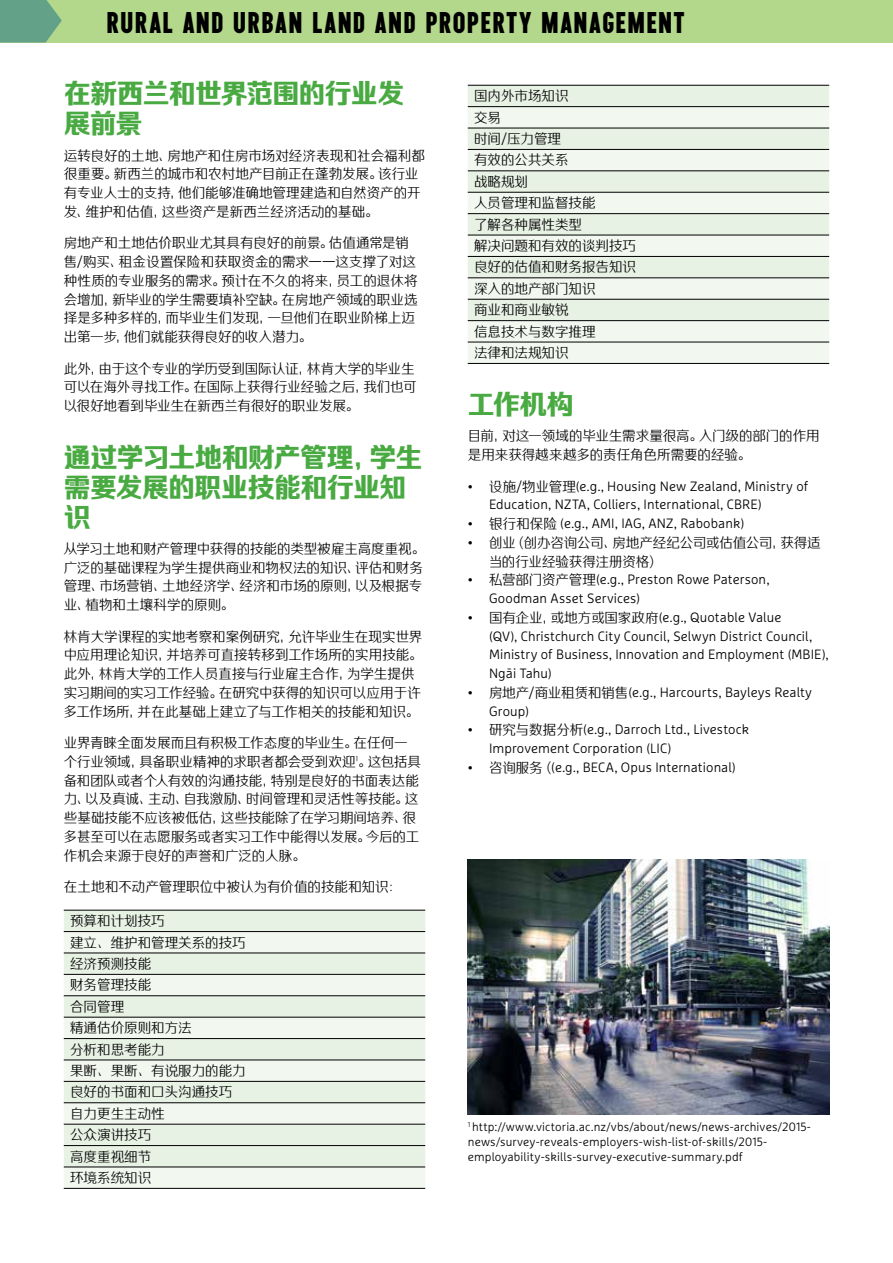
<style>
.page{position:relative;width:893px;height:1263px;background:#fff}
.page>*{position:absolute;margin:0;border:0;box-sizing:border-box;transform-origin:0 0}
.t1{font:30px "Duotone";letter-spacing:.02em;color:#000}
.t2{font:27px/30px "Tensentype Zhi Hei J W5";letter-spacing:-.03em;color:#49aa42}
.t3{font:13.5px/18.8px "Tensentype Zhi Hei J W1";color:#000}
.t4{font:300 13.5px/18.8px "Marselis Pro";letter-spacing:.005em;color:#000}
.t5{font:300 12px/15px "Marselis Pro";letter-spacing:.01em;color:#000}
.s1{font-weight:400}
.s2{font-family:"Tensentype Zhi Hei J W1";font-weight:400}
.s3{font-family:"Marselis Pro"}
</style>
<div class="page">
<div style="left:64px;top:911px;width:361px;height:20px;background:#e8f2e4"></div>
<svg style="left:64px;top:932px;width:361px;height:256px;fill:#e8f2e4"></svg>
<hr style="left:64px;top:910px;width:361px;height:1px;background:#000">
<hr style="left:64px;top:931px;width:361px;height:1px;background:#000">
<hr style="left:64px;top:953px;width:361px;height:1px;background:#000">
<hr style="left:64px;top:974px;width:361px;height:1px;background:#000">
<hr style="left:64px;top:995px;width:361px;height:1px;background:#000">
<hr style="left:64px;top:1017px;width:361px;height:1px;background:#000">
<hr style="left:64px;top:1038px;width:361px;height:1px;background:#000">
<hr style="left:64px;top:1060px;width:361px;height:1px;background:#000">
<hr style="left:64px;top:1081px;width:361px;height:1px;background:#000">
<hr style="left:64px;top:1102px;width:361px;height:1px;background:#000">
<hr style="left:64px;top:1124px;width:361px;height:1px;background:#000">
<hr style="left:64px;top:1145px;width:361px;height:1px;background:#000">
<hr style="left:64px;top:1167px;width:361px;height:1px;background:#000">
<hr style="left:64px;top:1188px;width:361px;height:1px;background:#000">
<div style="left:468px;top:86px;width:361px;height:20px;background:#e8f2e4"></div>
<svg style="left:468px;top:107px;width:361px;height:256px;fill:#f2f7f0"></svg>
<hr style="left:468px;top:85px;width:361px;height:1px;background:#000">
<hr style="left:468px;top:106px;width:361px;height:1px;background:#000">
<hr style="left:468px;top:128px;width:361px;height:1px;background:#000">
<hr style="left:468px;top:149px;width:361px;height:1px;background:#000">
<hr style="left:468px;top:171px;width:361px;height:1px;background:#000">
<hr style="left:468px;top:192px;width:361px;height:1px;background:#000">
<hr style="left:468px;top:213px;width:361px;height:1px;background:#000">
<hr style="left:468px;top:235px;width:361px;height:1px;background:#000">
<hr style="left:468px;top:256px;width:361px;height:1px;background:#000">
<hr style="left:468px;top:278px;width:361px;height:1px;background:#000">
<hr style="left:468px;top:299px;width:361px;height:1px;background:#000">
<hr style="left:468px;top:320px;width:361px;height:1px;background:#000">
<hr style="left:468px;top:342px;width:361px;height:1px;background:#000">
<hr style="left:468px;top:363px;width:361px;height:1px;background:#000">
<div style="left:0;top:0;width:893px;height:43px;background:#b4d88b"></div>
<svg style="left:0;top:0;width:62px;height:43px;background:#6ea988"></svg>
<img style="left:468px;top:859px;width:361px;height:255px">
<h1 class="t1" style="left:106px;top:6px;width:580px">RURAL AND URBAN LAND AND PROPERTY MANAGEMENT</h1>
<h2 class="t2" style="left:64px;top:77px;width:342px">在新西兰和世界范围的行业发展前景</h2>
<p class="t3" style="left:64px;top:145px;width:363px">运转良好的土地、房地产和住房市场对经济表现和社会福利都很重要。新西兰的城市和农村地产目前正在蓬勃发展。该行业有专业人士的支持，他们能够准确地管理建造和自然资产的开发、维护和估值，这些资产是新西兰经济活动的基础。</p>
<p class="t3" style="left:64px;top:233px;width:355px">房地产和土地估价职业尤其具有良好的前景。估值通常是销售/购买、租金设置保险和获取资金的需求——这支撑了对这种性质的专业服务的需求。预计在不久的将来，员工的退休将会增加，新毕业的学生需要填补空缺。在房地产领域的职业选择是多种多样的，而毕业生们发现，一旦他们在职业阶梯上迈出第一步，他们就能获得良好的收入潜力。</p>
<p class="t3" style="left:64px;top:358px;width:354px">此外，由于这个专业的学历受到国际认证，林肯大学的毕业生可以在海外寻找工作。在国际上获得行业经验之后，我们也可以很好地看到毕业生在新西兰有很好的职业发展。</p>
<h2 class="t2" style="left:64px;top:441px;width:360px">通过学习土地和财产管理，学生需要发展的职业技能和行业知识</h2>
<p class="t3" style="left:64px;top:538px;width:363px">从学习土地和财产管理中获得的技能的类型被雇主高度重视。广泛的基础课程为学生提供商业和物权法的知识、评估和财务管理、市场营销、土地经济学、经济和市场的原则，以及根据专业、植物和土壤科学的原则。</p>
<p class="t3" style="left:64px;top:626px;width:360px">林肯大学课程的实地考察和案例研究，允许毕业生在现实世界中应用理论知识，并培养可直接转移到工作场所的实用技能。此外，林肯大学的工作人员直接与行业雇主合作，为学生提供实习期间的实习工作经验。在研究中获得的知识可以应用于许多工作场所，并在此基础上建立了与工作相关的技能和知识。</p>
<p class="t3" style="left:64px;top:733px;width:359px">业界青睐全面发展而且有积极工作态度的毕业生。在任何一个行业领域，具备职业精神的求职者都会受到欢迎<sup>1</sup>。这包括具备和团队或者个人有效的沟通技能，特别是良好的书面表达能力、以及真诚、主动、自我激励、时间管理和灵活性等技能。这些基础技能不应该被低估，这些技能除了在学习期间培养、很多甚至可以在志愿服务或者实习工作中能得以发展。今后的工作机会来源于良好的声誉和广泛的人脉。</p>
<p class="t3" style="left:64px;top:877px;width:339px">在土地和不动产管理职位中被认为有价值的技能和知识：</p>
<p class="t3" style="left:70px;top:909px;width:177px;line-height:21.5px">预算和计划技巧<br>建立、维护和管理关系的技巧经济预测技能<br>财务管理技能<br>合同管理<br>精通估价原则和方法<br>分析和思考能力<br>果断、果断、有说服力的能力良好的书面和口头沟通技巧自力更生主动性<br>公众演讲技巧<br>高度重视细节<br>环境系统知识</p>
<p class="t3" style="left:474px;top:85px;width:163px;line-height:21.5px">国内外市场知识<br>交易<br>时间/压力管理<br>有效的公共关系<br>战略规划<br>人员管理和监督技能<br>了解各种属性类型<br>解决问题和有效的谈判技巧良好的估值和财务报告知识深入的地产部门知识<br>商业和商业敏锐<br>信息技术与数字推理<br>法律和法规知识</p>
<h2 class="t2" style="left:468px;top:388px;width:108px">工作机构</h2>
<p class="t3" style="left:468px;top:426px;width:353px">目前，对这一领域的毕业生需求量很高。入门级的部门的作用是用来获得越来越多的责任角色所需要的经验。</p>
<p class="t4" style="left:489px;top:476px;width:321px;text-indent:-21px"><span class="s1">•</span> <span class="s2">设施/物业管理</span>(e.g., Housing New Zealand, Ministry of<br>Education, NZTA, Colliers, International, CBRE)</p>
<p class="t4" style="left:468px;top:514px;width:278px"><span class="s1">•</span> <span class="s2">银行和保险</span> (e.g., AMI, IAG, ANZ, Rabobank)</p>
<p class="t3" style="left:489px;top:532px;width:333px;text-indent:-21px"><span class="s3">•</span> 创业（创办咨询公司、房地产经纪公司或估值公司，获得适当的行业经验获得注册资格）</p>
<p class="t4" style="left:489px;top:570px;width:282px;text-indent:-21px"><span class="s1">•</span> <span class="s2">私营部门资产管理</span>(e.g., Preston Rowe Paterson,<br>Goodman Asset Services)</p>
<p class="t4" style="left:489px;top:608px;width:341px;text-indent:-21px"><span class="s1">•</span> <span class="s2">国有企业，或地方或国家政府</span>(e.g., Quotable Value<br>(QV), Christchurch City Council, Selwyn District Council, Ministry of Business, Innovation and Employment (MBIE), Ngāi Tahu)</p>
<p class="t4" style="left:489px;top:683px;width:325px;text-indent:-21px"><span class="s1">•</span> <span class="s2">房地产/商业租赁和销售</span>(e.g., Harcourts, Bayleys Realty<br>Group)</p>
<p class="t4" style="left:489px;top:720px;width:261px;text-indent:-21px"><span class="s1">•</span> <span class="s2">研究与数据分析</span>(e.g., Darroch Ltd., Livestock<br>Improvement Corporation (LIC)</p>
<p class="t4" style="left:468px;top:758px;width:270px"><span class="s1">•</span> <span class="s2">咨询服务（</span>(e.g., BECA, Opus International)</p>
<p class="t5" style="left:468px;top:1119px;width:345px"><sup>1</sup> http://www.victoria.ac.nz/vbs/about/news/news-archives/2015- news/survey-reveals-employers-wish-list-of-skills/2015- employability-skills-survey-executive-summary.pdf</p>
</div>
